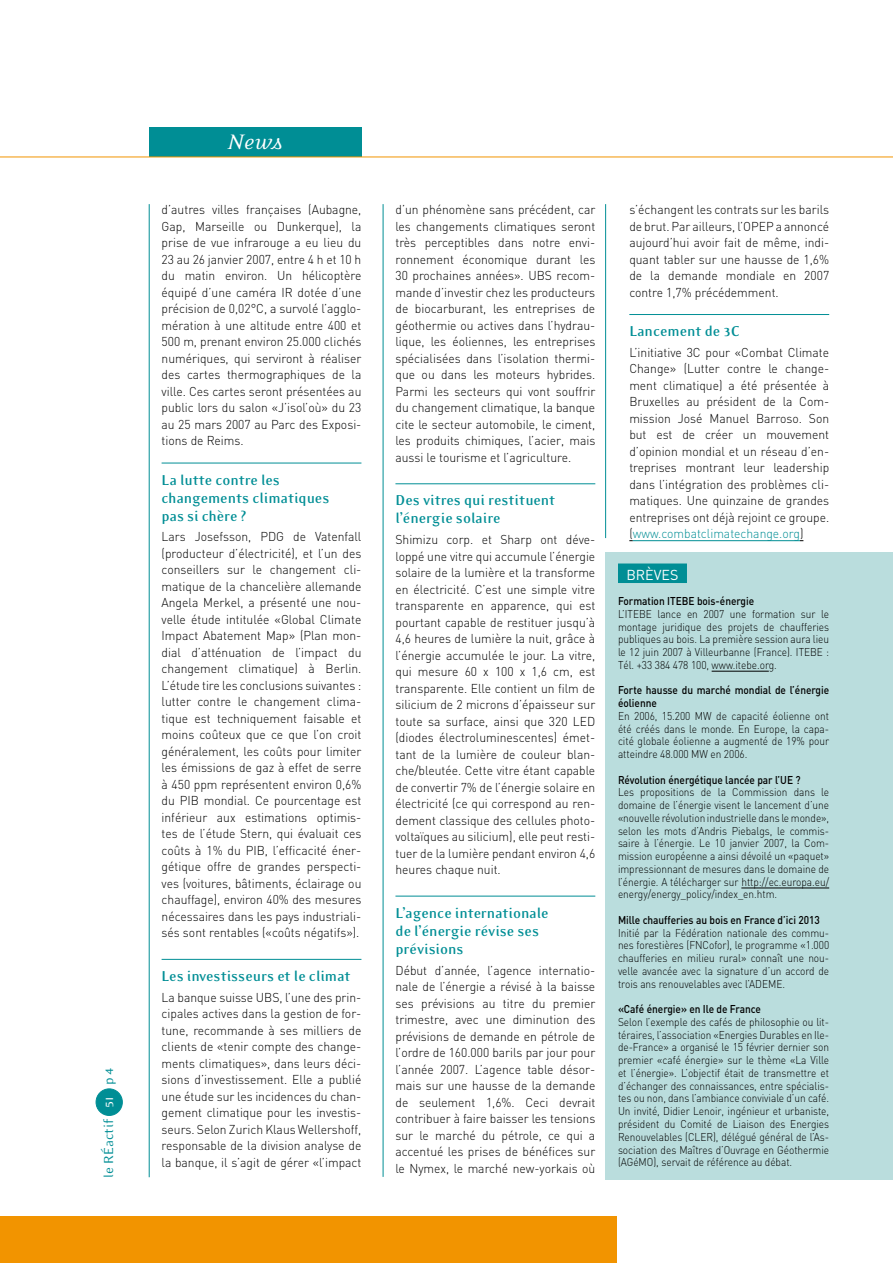
<style>
.page{position:relative;width:893px;height:1263px;background:#fff}
.page>*{position:absolute;margin:0;border:0;box-sizing:border-box;transform-origin:0 0}
.t1{font:italic 24px "Eidetic Neo";color:#fff}
.t2{font:700 16.5px/18px "Eidetic Modern";color:#008e95;scale:.95 1}
.t3{font:15px "Eidetic Modern";color:#008e95}
.t4{font:14.25px "DIN";color:#fff}
.t5{font:300 12.75px/16.5px "DIN";color:#000;text-align:justify;scale:.95 1}
.t6{font:300 11.25px/12.8px "DIN";letter-spacing:-.005em;color:#000;text-align:justify;scale:.9 1}
.t7{font:500 11.25px/12.8px "DIN";letter-spacing:-.005em;color:#000;scale:.9 1}
.s1{color:#fff}
.s2{color:#008e95}
</style>
<div class="page">
<div style="left:0;top:1216px;width:617px;height:47px;background:#f29400"></div>
<div style="left:605px;top:552px;width:288px;height:627px;background:#badddd"></div>
<hr style="left:149px;top:204px;width:1px;height:973px;background:#008e95">
<hr style="left:383px;top:204px;width:1px;height:973px;background:#008e95">
<div style="left:149px;top:128px;width:212px;height:29px;background:#008e95"></div>
<div style="left:96px;top:1089px;width:26px;height:26px;background:#008e95;border-radius:50%"></div>
<div style="left:96px;top:1088px;width:27px;height:28px;border:1px solid #008e95;border-radius:50%"></div>
<hr style="left:0;top:157px;width:893px;height:1px;background:#f29400">
<hr style="left:605px;top:204px;width:1px;height:334px;background:#008e95">
<hr style="left:162px;top:463px;width:199px;height:1px;background:#008e95">
<hr style="left:162px;top:959px;width:199px;height:1px;background:#008e95">
<hr style="left:395px;top:483px;width:200px;height:1px;background:#008e95">
<hr style="left:395px;top:896px;width:200px;height:1px;background:#008e95">
<hr style="left:629px;top:314px;width:200px;height:1px;background:#008e95">
<hr style="left:633px;top:540px;width:167px;height:1px;background:#008e95">
<div style="left:618px;top:563px;width:69px;height:20px;background:#008e95"></div>
<hr style="left:712px;top:671px;width:57px;height:1px;background:#000">
<hr style="left:741px;top:888px;width:88px;height:1px;background:#000">
<p class="t3" style="left:101px;top:1178px;width:102px;rotate:-90deg">le RÉactif <span class="s1">51</span> p</p>
<h1 class="t1" style="left:228px;top:130px;width:57px">News</h1>
<p class="t5" style="left:162px;top:201px;width:212px">d’autres villes françaises (Aubagne, Gap, Marseille ou Dunkerque), la prise de vue infrarouge a eu lieu du 23 au 26 janvier 2007, entre 4 h et 10 h du matin environ. Un hélicoptère équipé d’une caméra IR dotée d’une précision de 0,02°C, a survolé l’agglo&shy;mération à une altitude entre 400 et 500 m, prenant environ 25.000 clichés numériques, qui serviront à réaliser des cartes thermographiques de la ville. Ces cartes seront présentées au public lors du salon «J’isol’où» du 23 au 25 mars 2007 au Parc des Exposi&shy;tions de Reims.</p>
<p class="t2" style="left:162px;top:471px;width:178px">La lutte contre les changements climatiques pas si chère ?</p>
<p class="t5" style="left:162px;top:528px;width:212px">Lars Josefsson, PDG de Vatenfall (producteur d’électricité), et l’un des conseillers sur le changement cli&shy;matique de la chancelière allemande Angela Merkel, a présenté une nou&shy;velle étude intitulée «Global Climate Impact Abatement Map» (Plan mon&shy;dial d’atténuation de l’impact du changement climatique) à Berlin.<br>L’étude tire les conclusions suivantes : lutter contre le changement clima&shy;tique est techniquement faisable et moins coûteux que ce que l’on croit généralement, les coûts pour limiter les émissions de gaz à effet de serre à 450 ppm représentent environ 0,6% du PIB mondial. Ce pourcentage est inférieur aux estimations optimis&shy;tes de l’étude Stern, qui évaluait ces coûts à 1% du PIB, l’efficacité éner&shy;gétique offre de grandes perspecti&shy;ves (voitures, bâtiments, éclairage ou chauffage), environ 40% des mesures nécessaires dans les pays industriali&shy;sés sont rentables («coûts négatifs»).</p>
<p class="t2" style="left:162px;top:967px;width:201px">Les investisseurs et le climat</p>
<p class="t5" style="left:162px;top:989px;width:212px">La banque suisse UBS, l’une des prin&shy;cipales actives dans la gestion de for&shy;tune, recommande à ses milliers de clients de «tenir compte des change&shy;ments climatiques», dans leurs déci&shy;sions d’investissement. Elle a publié une étude sur les incidences du chan&shy;gement climatique pour les investis&shy;seurs. Selon Zurich Klaus Wellershoff, responsable de la division analyse de la banque, il s’agit de gérer «l’impact</p>
<p class="t5" style="left:395px;top:201px;width:212px">d’un phénomène sans précédent, car les changements climatiques seront très perceptibles dans notre envi&shy;ronnement économique durant les 30 prochaines années». UBS recom&shy;mande d’investir chez les producteurs de biocarburant, les entreprises de géothermie ou actives dans l’hydrau&shy;lique, les éoliennes, les entreprises spécialisées dans l’isolation thermi&shy;que ou dans les moteurs hybrides.<br>Parmi les secteurs qui vont souffrir du changement climatique, la banque cite le secteur automobile, le ciment, les produits chimiques, l’acier, mais aussi le tourisme et l’agriculture.</p>
<p class="t2" style="left:395px;top:491px;width:170px">Des vitres qui restituent l’énergie solaire</p>
<p class="t5" style="left:395px;top:531px;width:212px">Shimizu corp. et Sharp ont déve&shy;loppé une vitre qui accumule l’énergie solaire de la lumière et la transforme en électricité. C’est une simple vitre transparente en apparence, qui est pourtant capable de restituer jusqu’à 4,6 heures de lumière la nuit, grâce à l’énergie accumulée le jour. La vitre, qui mesure 60 x 100 x 1,6 cm, est transparente. Elle contient un film de silicium de 2 microns d’épaisseur sur toute sa surface, ainsi que 320 LED (diodes électroluminescentes) émet&shy;tant de la lumière de couleur blan&shy;che/bleutée. Cette vitre étant capable de convertir 7% de l’énergie solaire en électricité (ce qui correspond au ren&shy;dement classique des cellules photo&shy;voltaïques au silicium), elle peut resti&shy;tuer de la lumière pendant environ 4,6 heures chaque nuit.</p>
<p class="t2" style="left:395px;top:904px;width:163px">L’agence internationale de l’énergie révise ses prévisions</p>
<p class="t5" style="left:395px;top:961px;width:212px">Début d’année, l’agence internatio&shy;nale de l’énergie a révisé à la baisse ses prévisions au titre du premier trimestre, avec une diminution des prévisions de demande en pétrole de l’ordre de 160.000 barils par jour pour l’année 2007. L’agence table désor&shy;mais sur une hausse de la demande de seulement 1,6%. Ceci devrait contribuer à faire baisser les tensions sur le marché du pétrole, ce qui a accentué les prises de bénéfices sur le Nymex, le marché new-yorkais où</p>
<p class="t5" style="left:629px;top:201px;width:212px">s’échangent les contrats sur les barils de brut. Par ailleurs, l’OPEP a annoncé aujourd’hui avoir fait de même, indi&shy;quant tabler sur une hausse de 1,6% de la demande mondiale en 2007 contre 1,7% précédemment.</p>
<p class="t2" style="left:629px;top:322px;width:118px">Lancement de 3C</p>
<p class="t5" style="left:629px;top:344px;width:212px">L’initiative 3C pour «Combat Climate Change» (Lutter contre le change&shy;ment climatique) a été présentée à Bruxelles au président de la Com&shy;mission José Manuel Barroso. Son but est de créer un mouvement d’opinion mondial et un réseau d’en&shy;treprises montrant leur leadership dans l’intégration des problèmes cli&shy;matiques. Une quinzaine de grandes entreprises ont déjà rejoint ce groupe. (<span class="s2">www.combatclimatechange.org</span>)</p>
<p class="t4" style="left:626px;top:566px;width:53px">BR ÈVES</p>
<p class="t7" style="left:618px;top:594px;width:153px">Formation ITEBE bois-énergie</p>
<p class="t6" style="left:618px;top:607px;width:236px">L’ITEBE lance en 2007 une formation sur le montage juridique des projets de chaufferies publiques au bois. La première session aura lieu le 12 juin 2007 à Villeurbanne (France). ITEBE :<br>Tél. +33 384 478 100, www.itebe.org.</p>
<p class="t7" style="left:618px;top:684px;width:236px">Forte hausse du marché mondial de l’énergie éolienne</p>
<p class="t6" style="left:618px;top:709px;width:236px">En 2006, 15.200 MW de capacité éolienne ont été créés dans le monde. En Europe, la capa&shy;cité globale éolienne a augmenté de 19% pour atteindre 48.000 MW en 2006.</p>
<p class="t7" style="left:618px;top:773px;width:205px">Révolution énergétique lancée par l’UE ?</p>
<p class="t6" style="left:618px;top:786px;width:236px">Les propositions de la Commission dans le domaine de l’énergie visent le lancement d’une «nouvelle révolution industrielle dans le monde», selon les mots d’Andris Piebalgs, le commis&shy;saire à l’énergie. Le 10 janvier 2007, la Com&shy;mission européenne a ainsi dévoilé un «paquet» impressionnant de mesures dans le domaine de l’énergie. A télécharger sur http://ec.europa.eu/ energy/energy_policy/index_en.htm.</p>
<p class="t7" style="left:618px;top:913px;width:226px">Mille chaufferies au bois en France d’ici 2013</p>
<p class="t6" style="left:618px;top:926px;width:236px">Initié par la Fédération nationale des commu&shy;nes forestières (FNCofor), le programme «1.000 chaufferies en milieu rural» connaît une nou&shy;velle avancée avec la signature d’un accord de trois ans renouvelables avec l’ADEME.</p>
<p class="t7" style="left:618px;top:1002px;width:160px">«Café énergie» en Ile de France</p>
<p class="t6" style="left:618px;top:1015px;width:236px">Selon l’exemple des cafés de philosophie ou lit&shy;téraires, l’association «Energies Durables en Ile&shy;de-France» a organisé le 15 février dernier son premier «café énergie» sur le thème «La Ville et l’énergie». L’objectif était de transmettre et d’échanger des connaissances, entre spécialis&shy;tes ou non, dans l’ambiance conviviale d’un café.<br>Un invité, Didier Lenoir, ingénieur et urbaniste, président du Comité de Liaison des Energies Renouvelables (CLER), délégué général de l’As&shy;sociation des Maîtres d’Ouvrage en Géothermie (AGéMO), servait de référence au débat.</p>
</div>
